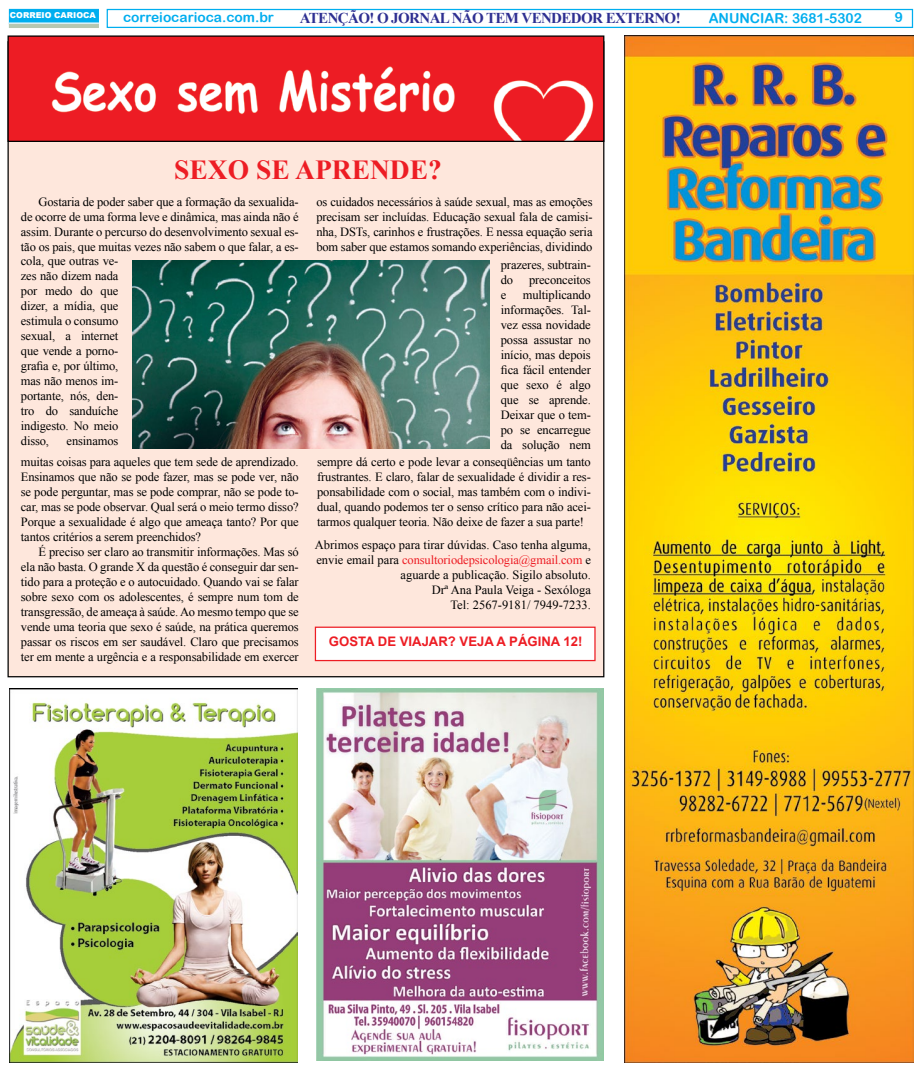
<style>
.page{position:relative;width:922px;height:1071px;background:#fff}
.page>*{position:absolute;margin:0;border:0;box-sizing:border-box;transform-origin:0 0}
.t1{font:700 27.5px "Times New Roman";color:#ed1d24}
.t2{font:700 15px "Times New Roman";letter-spacing:-.04em;color:#2e3092}
.t3{font:13.75px "Arial Rounded MT Bold";color:#00aeef}
.t4{font:700 13.12px "Arial";color:#ed1d24}
.t5{font:12.5px/15px "Times New Roman";letter-spacing:-.01em;color:#000;text-align:justify}
.t6{font:900 8.12px "Arial";color:#fff}
.s1{color:#ed1d24}
</style>
<div class="page">
<div style="left:8px;top:42px;width:595px;height:634px;background:#fee7dc"></div>
<div style="left:107px;top:9px;width:805px;height:19px;border:1px solid #00aeef"></div>
<div style="left:9px;top:9px;width:90px;height:15px;background:#00aeef"></div>
<div style="left:9px;top:23px;width:90px;height:5px;background:#b6c7b1"></div>
<hr style="left:9px;top:22px;width:90px;height:2px;background:#fff">
<img style="left:10px;top:37px;width:592px;height:103px">
<div style="left:8px;top:35px;width:596px;height:107px;border:1px solid #000"></div>
<div style="left:315px;top:626px;width:280px;height:35px;background:#fff;border:1px solid #ed1d24"></div>
<img style="left:10px;top:688px;width:288px;height:373px">
<img style="left:316px;top:688px;width:287px;height:372px">
<img style="left:624px;top:35px;width:288px;height:1026px">
<img style="left:132px;top:260px;width:357px;height:188px">
<p class="t6" style="left:10px;top:9px;width:87px">CORREIO CARIOCA</p>
<p class="t2" style="left:300px;top:7px;width:382px">ATENÇÃO! O JORNAL NÃO TEM VENDEDOR EXTERNO!</p>
<p class="t3" style="left:123px;top:9px;width:152px">correiocarioca.com.br</p>
<p class="t3" style="left:708px;top:10px;width:155px">ANUNCIAR: 3681-5302</p>
<p class="t3" style="left:894px;top:9px;width:10px">9</p>
<h1 class="t1" style="left:174px;top:150px;width:269px">SEXO SE APRENDE?</h1>
<p class="t5" style="left:21px;top:194px;width:279px;text-indent:18px">Gostaria de poder saber que a formação da sexualida&shy;de ocorre de uma forma leve e dinâmica, mas ainda não é assim. Durante o percurso do desenvolvimento sexual es&shy;tão os pais, que muitas vezes não sabem o que falar, a es-</p>
<p class="t5" style="left:316px;top:194px;width:277px">os cuidados necessários à saúde sexual, mas as emoções precisam ser incluídas. Educação sexual fala de camisi&shy;nha, DSTs, carinhos e frustrações. E nessa equação seria bom saber que estamos somando experiências, dividindo</p>
<p class="t5" style="left:21px;top:253px;width:99px">cola, que outras ve&shy;zes não dizem nada por medo do que dizer, a mídia, que estimula o consumo sexual, a internet que vende a porno&shy;grafia e, por último, mas não menos im&shy;portante, nós, den&shy;tro do sanduíche indigesto. No meio disso,</p>
<p class="t5" style="left:500px;top:257px;width:91px">prazeres, subtrain&shy;do</p>
<p class="t5" style="left:529px;top:272px;width:63px">preconceitos</p>
<p class="t5" style="left:500px;top:287px;width:91px;text-indent:22px">multiplicando informações. Tal&shy;vez essa novidade possa assustar no início, mas depois fica fácil entender que sexo é algo que se aprende.<br>Deixar que o tem&shy;po se encarregue da solução nem</p>
<p class="t5" style="left:317px;top:453px;width:275px">sempre dá certo e pode levar a conseqüências um tanto frustrantes. E claro, falar de sexualidade é dividir a res&shy;ponsabilidade com o social, mas também com o indivi&shy;dual, quando podemos ter o senso crítico para não acei&shy;tarmos qualquer teoria. Não deixe de fazer a sua parte!</p>
<p class="t5" style="left:500px;top:287px;width:7px">e</p>
<p class="t5" style="left:21px;top:431px;width:279px;line-height:20.1px;text-indent:46px">ensinamos<br>muitas coisas para aqueles que tem sede de aprendizado.</p>
<p class="t5" style="left:21px;top:468px;width:279px">Ensinamos que não se pode fazer, mas se pode ver, não se pode perguntar, mas se pode comprar, não se pode to&shy;car, mas se pode observar. Qual será o meio termo disso?<br>Porque a sexualidade é algo que ameaça tanto? Por que tantos critérios a serem preenchidos?</p>
<p class="t5" style="left:21px;top:543px;width:279px;text-indent:18px">É preciso ser claro ao transmitir informações. Mas só ela não basta. O grande X da questão é conseguir dar sen&shy;tido para a proteção e o autocuidado. Quando vai se falar sobre sexo com os adolescentes, é sempre num tom de transgressão, de ameaça à saúde. Ao mesmo tempo que se vende uma teoria que sexo é saúde, na prática queremos passar os riscos em ser saudável. Claro que precisamos ter em mente a urgência e a responsabilidade em exercer</p>
<p class="t5" style="left:315px;top:537px;width:277px;text-align:right">Abrimos espaço para tirar dúvidas. Caso tenha alguma, envie email para <span class="s1">consultoriodepsicologia@gmail.com</span> e aguarde a publicação. Sigilo absoluto.<br>Drª Ana Paula Veiga - Sexóloga<br>Tel: 2567-9181/ 7949-7233.</p>
<p class="t4" style="left:329px;top:632px;width:255px">GOSTA DE VIAJAR? VEJA A PÁGINA 12!</p>
</div>
